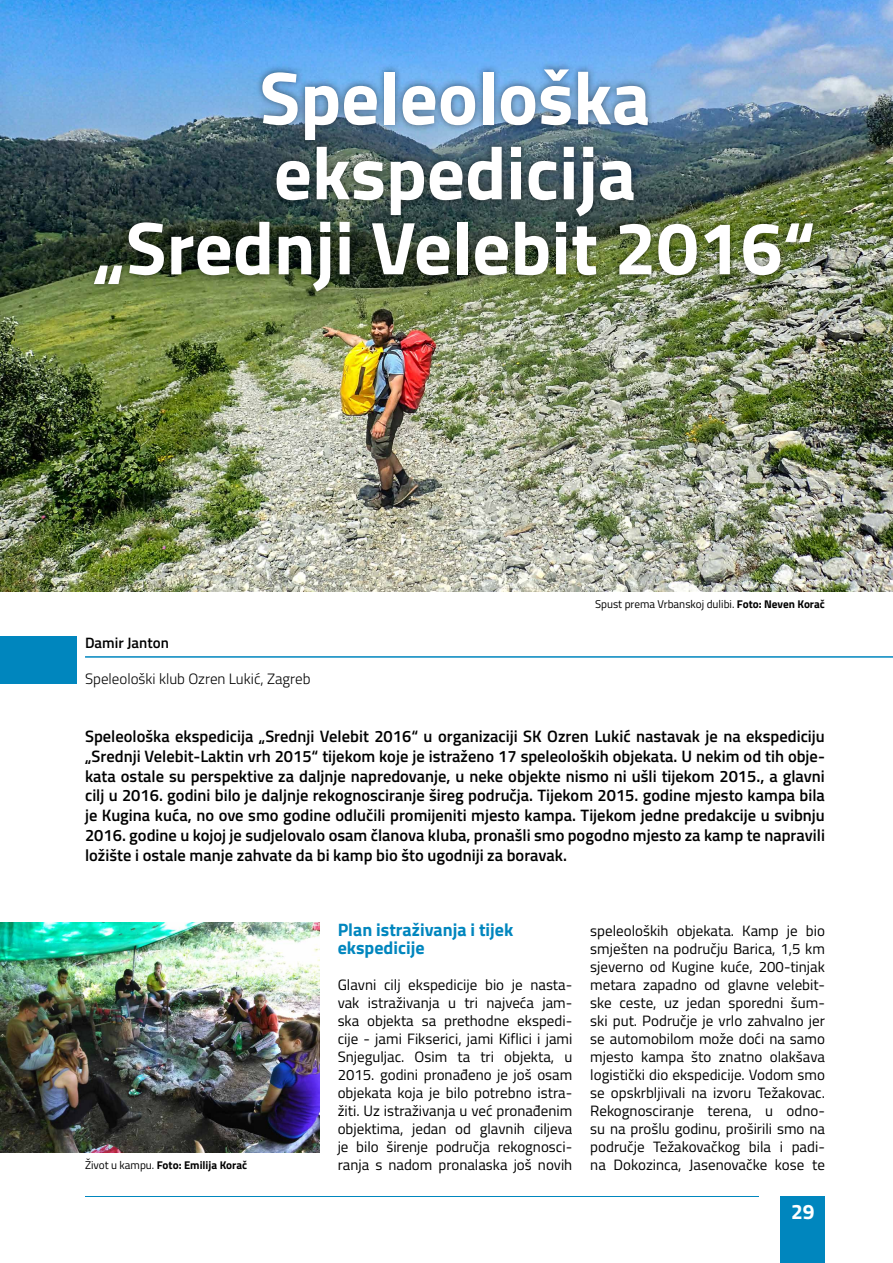
<style>
.page{position:relative;width:893px;height:1263px;background:#fff}
.page>*{position:absolute;margin:0;border:0;box-sizing:border-box;transform-origin:0 0}
.t1{font:700 75px/75px "Titillium";color:#fff;text-align:center}
.t2{font:700 21px "Titillium";color:#fff}
.t3{font:700 18px/18px "Titillium";color:#0086be}
.t4{font:600 16.5px/19.8px "Titillium";color:#000;text-align:justify}
.t5{font:15px/18px "Titillium";color:#000;text-align:justify}
.t6{font:300 15px "Titillium";color:#000}
.t7{font:600 15px "Titillium";color:#000}
.t8{font:11.25px "Titillium";color:#000}
.t9{font:700 11.25px "Titillium";color:#000}
.s1{font-weight:700}
.s2{font-weight:400}
</style>
<div class="page">
<div style="left:781px;top:1196px;width:44px;height:67px;background:#0086be"></div>
<hr style="left:85px;top:1196px;width:674px;height:1px;background:#0086be">
<img style="left:0;top:0;width:893px;height:591px">
<div style="left:86px;top:61px;width:735px;height:237px;background:#000;opacity:.52"></div>
<div style="left:0;top:637px;width:76px;height:47px;background:#0086be"></div>
<hr style="left:85px;top:656px;width:808px;height:2px;background:#0086be">
<img style="left:1px;top:923px;width:319px;height:229px">
<h1 class="t1" style="left:94px;top:57px;width:723px">Speleološka ekspedicija<br>„Srednji Velebit 2016“</h1>
<p class="t7" style="left:85px;top:631px;width:85px">Damir Janton</p>
<p class="t6" style="left:85px;top:668px;width:227px">Speleološki klub Ozren Lukić, Zagreb</p>
<p class="t8" style="left:595px;top:596px;width:231px">Spust prema Vrbanskoj dulibi. <span class="s1">Foto: Neven Korač</span></p>
<p class="t4" style="left:85px;top:725px;width:741px">Speleološka ekspedicija „Srednji Velebit 2016“ u organizaciji SK Ozren Lukić nastavak je na ekspediciju „Srednji Velebit-Laktin vrh 2015“ tijekom koje je istraženo 17 speleoloških objekata. U nekim od tih obje&shy;kata ostale su perspektive za daljnje napredovanje, u neke objekte nismo ni ušli tijekom 2015., a glavni cilj u 2016. godini bilo je daljnje rekognosciranje šireg područja. Tijekom 2015. godine mjesto kampa bila je Kugina kuća, no ove smo godine odlučili promijeniti mjesto kampa. Tijekom jedne predakcije u svibnju 2016. godine u kojoj je sudjelovalo osam članova kluba, pronašli smo pogodno mjesto za kamp te napravili ložište i ostale manje zahvate da bi kamp bio što ugodniji za boravak.</p>
<p class="t9" style="left:85px;top:1157px;width:164px"><span class="s2">Život u kampu.</span> Foto: Emilija Korač</p>
<p class="t3" style="left:338px;top:920px;width:177px">Plan istraživanja i tijek ekspedicije</p>
<p class="t5" style="left:338px;top:975px;width:236px">Glavni cilj ekspedicije bio je nasta&shy;vak istraživanja u tri najveća jam&shy;ska objekta sa prethodne ekspedi&shy;cije - jami Fikserici, jami Kiflici i jami Snjeguljac. Osim ta tri objekta, u 2015. godini pronađeno je još osam objekata koja je bilo potrebno istra&shy;žiti. Uz istraživanja u već pronađenim objektima, jedan od glavnih ciljeva je bilo širenje područja rekognosci&shy;ranja s nadom pronalaska još novih</p>
<p class="t5" style="left:590px;top:921px;width:236px">speleoloških objekata. Kamp je bio smješten na području Barica, 1,5 km sjeverno od Kugine kuće, 200-tinjak metara zapadno od glavne velebit&shy;ske ceste, uz jedan sporedni šum&shy;ski put. Područje je vrlo zahvalno jer se automobilom može doći na samo mjesto kampa što znatno olakšava logistički dio ekspedicije. Vodom smo se opskrbljivali na izvoru Težakovac.<br>Rekognosciranje terena, u odno&shy;su na prošlu godinu, proširili smo na područje Težakovačkog bila i padi&shy;na Dokozinca, Jasenovačke kose te</p>
<h2 class="t2" style="left:791px;top:1195px;width:25px">29</h2>
</div>
